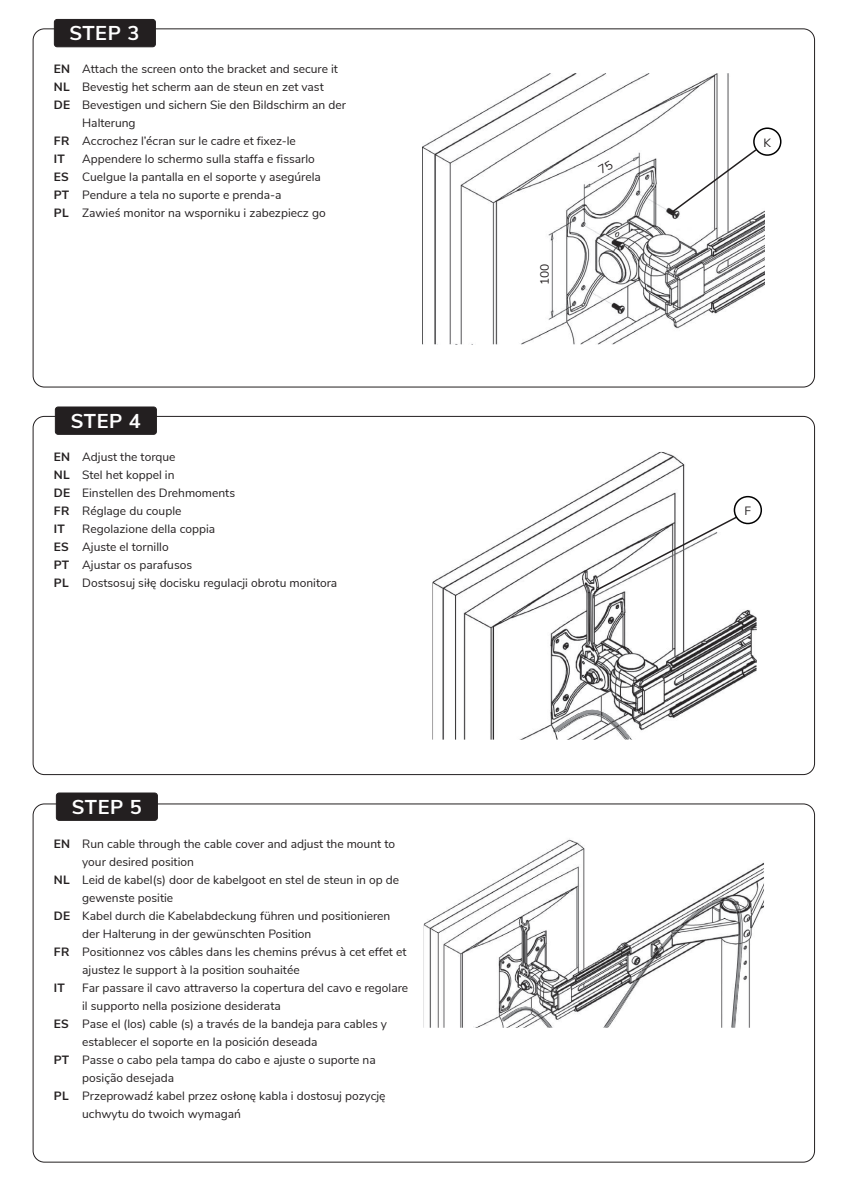
<style>
.page{position:relative;width:842px;height:1191px;background:#fff}
.page>*{position:absolute;margin:0;border:0;box-sizing:border-box;transform-origin:0 0}
.t1{font:700 20px "Nunito Sans";letter-spacing:.03em;color:#fff}
.t2{font:12px/18px "Nunito Sans";color:#231f20}
.t3{font:700 12px/18px "Nunito Sans";letter-spacing:.03em;color:#231f20}
</style>
<div class="page">
<div style="left:55px;top:407px;width:101px;height:27px;background:#231f20;border-radius:3px"></div>
<div style="left:55px;top:406px;width:102px;height:29px;border:1px solid #231f20;border-radius:3px"></div>
<div style="left:56px;top:793px;width:101px;height:27px;background:#231f20;border-radius:3px"></div>
<div style="left:56px;top:792px;width:102px;height:29px;border:1px solid #231f20;border-radius:3px"></div>
<div style="left:54px;top:19px;width:101px;height:28px;background:#231f20;border-radius:3px"></div>
<div style="left:54px;top:19px;width:102px;height:28px;border:1px solid #231f20;border-radius:3px"></div>
<img style="left:423px;top:73px;width:341px;height:272px">
<img style="left:433px;top:452px;width:324px;height:287px">
<svg style="left:670px;top:148px;width:88px;height:66px"></svg>
<svg style="left:595px;top:515px;width:143px;height:77px"></svg>
<div style="left:753px;top:127px;width:28px;height:29px;border:2px solid #000;border-radius:50%"></div>
<div style="left:734px;top:496px;width:28px;height:28px;border:2px solid #000;border-radius:50%"></div>
<img style="left:424px;top:838px;width:340px;height:189px">
<img style="left:553px;top:710px;width:77px;height:29px">
<img style="left:502px;top:1007px;width:50px;height:20px">
<img style="left:604px;top:898px;width:137px;height:129px">
<svg style="left:598px;top:160px;width:15px;height:14px"></svg>
<h1 class="t1" style="left:69px;top:19px;width:72px">STEP 3</h1>
<p class="t3" style="left:54px;top:59px;width:18px;text-align:justify">EN NL DE</p>
<p class="t3" style="left:54px;top:131px;width:17px">FR<br>IT<br>ES<br>PT<br>PL</p>
<p class="t2" style="left:82px;top:59px;width:265px">Attach the screen onto the bracket and secure it Bevestig het scherm aan de steun en zet vast Bevestigen und sichern Sie den Bildschirm an der Halterung<br>Accrochez l’écran sur le cadre et fixez-le Appendere lo schermo sulla staffa e fissarlo Cuelgue la pantalla en el soporte y asegúrela Pendure a tela no suporte e prenda-a<br>Zawieś monitor na wsporniku i zabezpiecz go</p>
<h1 class="t1" style="left:71px;top:406px;width:72px">STEP 4</h1>
<p class="t3" style="left:54px;top:446px;width:18px">EN<br>NL<br>DE<br>FR<br>IT<br>ES<br>PT<br>PL</p>
<p class="t2" style="left:82px;top:446px;width:257px">Adjust the torque<br>Stel het koppel in<br>Einstellen des Drehmoments<br>Réglage du couple<br>Regolazione della coppia<br>Ajuste el tornillo<br>Ajustar os parafusos<br>Dostsosuj siłę docisku regulacji obrotu monitora</p>
<h1 class="t1" style="left:72px;top:792px;width:72px">STEP 5</h1>
<p class="t2" style="left:82px;top:833px;width:327px">Run cable through the cable cover and adjust the mount to your desired position<br>Leid de kabel(s) door de kabelgoot en stel de steun in op de gewenste positie<br>Kabel durch die Kabelabdeckung führen und positionieren der Halterung in der gewünschten Position<br>Positionnez vos câbles dans les chemins prévus à cet effet et ajustez le support à la position souhaitée<br>Far passare il cavo attraverso la copertura del cavo e regolare il supporto nella posizione desiderata<br>Pase el (los) cable (s) a través de la bandeja para cables y establecer el soporte en la posición deseada<br>Passe o cabo pela tampa do cabo e ajuste o suporte na posição desejada<br>Przeprowadź kabel przez osłonę kabla i dostosuj pozycję uchwytu do twoich wymagań</p>
<p class="t3" style="left:54px;top:833px;width:18px">EN</p>
<p class="t3" style="left:54px;top:869px;width:17px">NL</p>
<p class="t3" style="left:54px;top:905px;width:18px">DE</p>
<p class="t3" style="left:54px;top:941px;width:17px">FR</p>
<p class="t3" style="left:54px;top:977px;width:13px">IT</p>
<p class="t3" style="left:54px;top:1013px;width:16px">ES</p>
<p class="t3" style="left:54px;top:1049px;width:17px">PT</p>
<p class="t3" style="left:54px;top:1085px;width:16px">PL</p>
<p class="t2" style="left:535px;top:285px;width:23px;rotate:-90deg">100</p>
<p class="t2" style="left:763px;top:133px;width:9px">K</p>
<p class="t2" style="left:744px;top:501px;width:8px">F</p>
</div>
